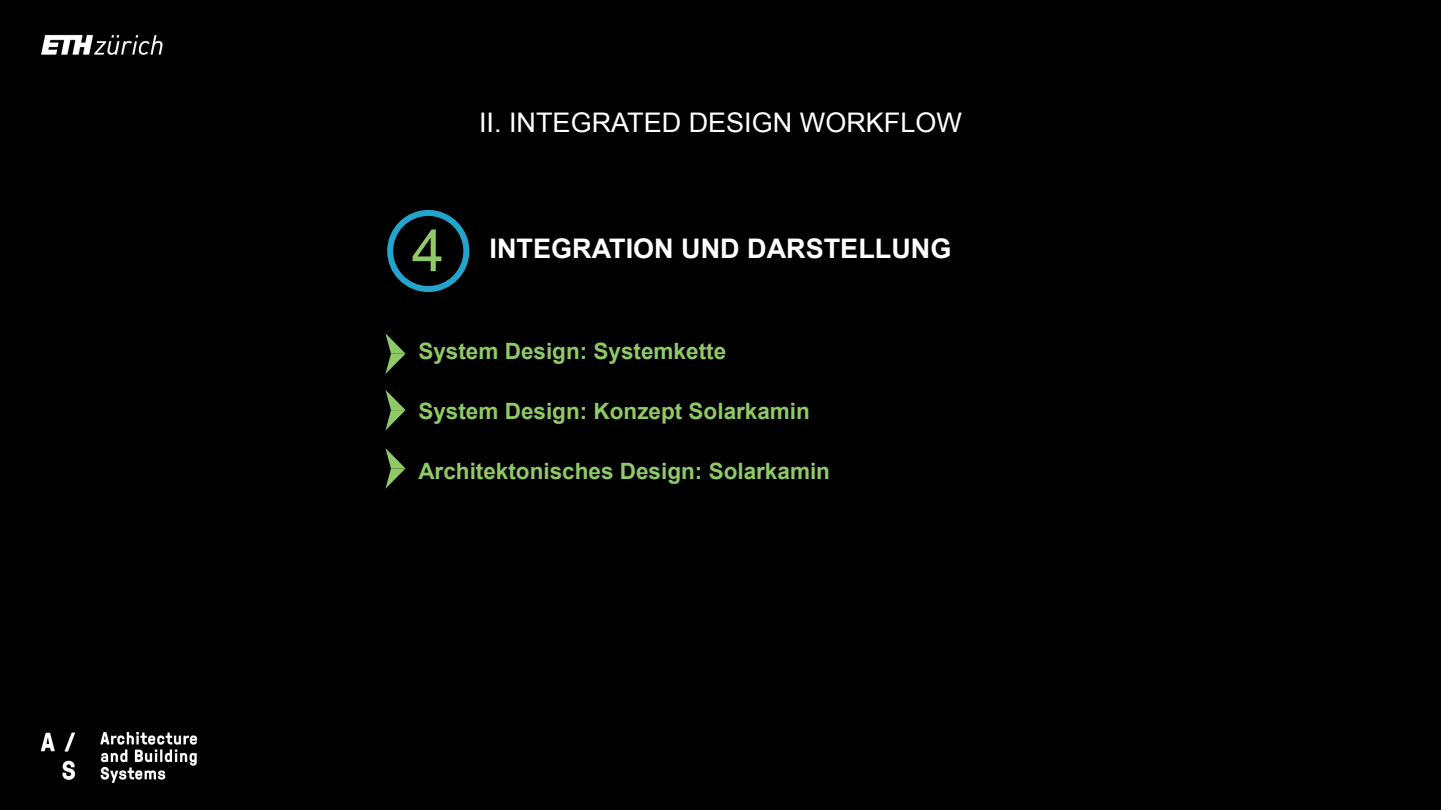
<style>
.page{position:relative;width:1441px;height:810px;background:#fff}
.page>*{position:absolute;margin:0;border:0;box-sizing:border-box;transform-origin:0 0}
.t1{font:58.35px "Arial";color:#8fca66}
.t2{font:27px "Arial";color:#fff}
.t3{font:700 27px "Arial";color:#fff}
.t4{font:700 22.5px "Arial";color:#8fca66}
</style>
<div class="page">
<div style="left:0;top:0;width:1440px;height:810px;background:#000001"></div>
<img style="left:41px;top:34px;width:122px;height:21px">
<img style="left:42px;top:733px;width:156px;height:50px">
<svg style="left:385px;top:333px;width:20px;height:41px"></svg>
<div style="left:387px;top:210px;width:82px;height:82px;border:6px solid #23a4cc;border-radius:50%"></div>
<svg style="left:385px;top:390px;width:20px;height:41px"></svg>
<svg style="left:385px;top:448px;width:20px;height:41px"></svg>
<p class="t2" style="left:479px;top:105px;width:484px">II. INTEGRATED DESIGN WORKFLOW</p>
<p class="t1" style="left:412px;top:212px;width:34px">4</p>
<p class="t3" style="left:489px;top:231px;width:463px">INTEGRATION UND DARSTELLUNG</p>
<p class="t4" style="left:418px;top:336px;width:309px">System Design: Systemkette</p>
<p class="t4" style="left:418px;top:396px;width:393px">System Design: Konzept Solarkamin</p>
<p class="t4" style="left:418px;top:456px;width:413px">Architektonisches Design: Solarkamin</p>
</div>
